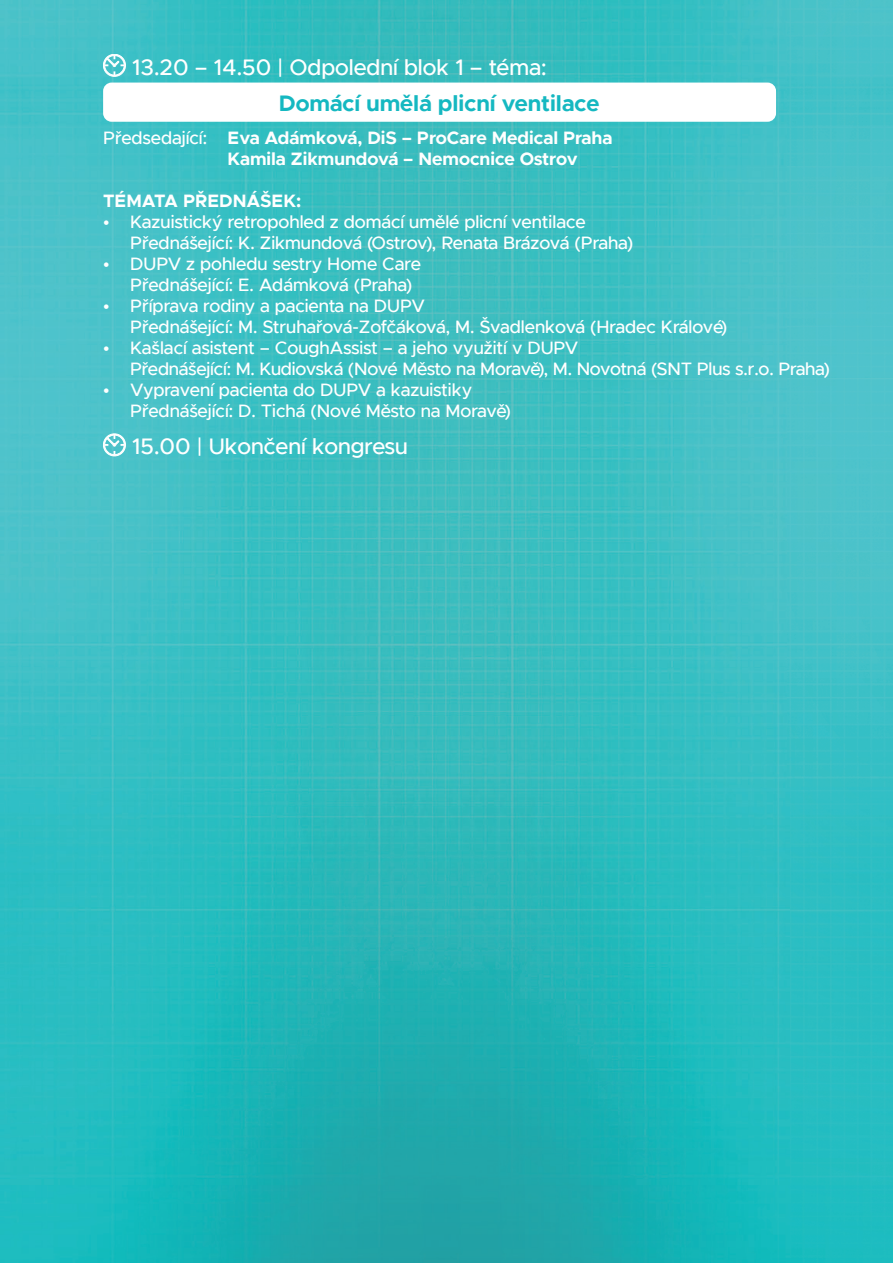
<style>
.page{position:relative;width:893px;height:1263px;background:#fff}
.page>*{position:absolute;margin:0;border:0;box-sizing:border-box;transform-origin:0 0}
.t1{font:500 22.5px "Metropolis";color:#fff}
.t2{font:700 22.5px "Metropolis";color:#15b8c1}
.t3{font:500 18px/21px "Metropolis";color:#fff}
.t4{font:700 18px/21px "Metropolis";color:#fff}
.s1{font-weight:500}
</style>
<div class="page">
<img style="left:0;top:0;width:893px;height:1263px">
<svg style="left:103px;top:54px;width:23px;height:23px"></svg>
<div style="left:103px;top:83px;width:673px;height:39px;background:#fff;border-radius:9px"></div>
<svg style="left:103px;top:434px;width:23px;height:22px"></svg>
<p class="t1" style="left:132px;top:53px;width:416px">13.20 – 14.50 | Odpolední blok 1 – téma:</p>
<p class="t2" style="left:279px;top:89px;width:322px">Domácí umělá plicní ventilace</p>
<p class="t4" style="left:228px;top:127px;width:386px;text-indent:-125px"><span class="s1">Předsedající:</span> Eva Adámková, DiS – ProCare Medical Praha<br>Kamila Zikmundová – Nemocnice Ostrov</p>
<p class="t4" style="left:103px;top:190px;width:200px">TÉMATA PŘEDNÁŠEK:</p>
<p class="t3" style="left:130px;top:211px;width:504px;text-indent:-27px">• Kazuistický retropohled z domácí umělé plicní ventilace<br>Přednášející: K. Zikmundová (Ostrov), Renata Brázová (Praha)</p>
<p class="t3" style="left:130px;top:253px;width:292px;text-indent:-27px">• DUPV z pohledu sestry Home Care<br>Přednášející: E. Adámková (Praha)</p>
<p class="t3" style="left:130px;top:295px;width:599px;text-indent:-27px">• Příprava rodiny a pacienta na DUPV<br>Přednášející: M. Struhařová-Zofčáková, M. Švadlenková (Hradec Králové)</p>
<p class="t3" style="left:130px;top:337px;width:701px;text-indent:-27px">• Kašlací asistent – CoughAssist – a jeho využití v DUPV<br>Přednášející: M. Kudiovská (Nové Město na Moravě), M. Novotná (SNT Plus s.r.o. Praha)</p>
<p class="t3" style="left:130px;top:379px;width:382px;text-indent:-27px">• Vypravení pacienta do DUPV a kazuistiky<br>Přednášející: D. Tichá (Nové Město na Moravě)</p>
<p class="t1" style="left:132px;top:432px;width:277px">15.00 | Ukončení kongresu</p>
</div>
